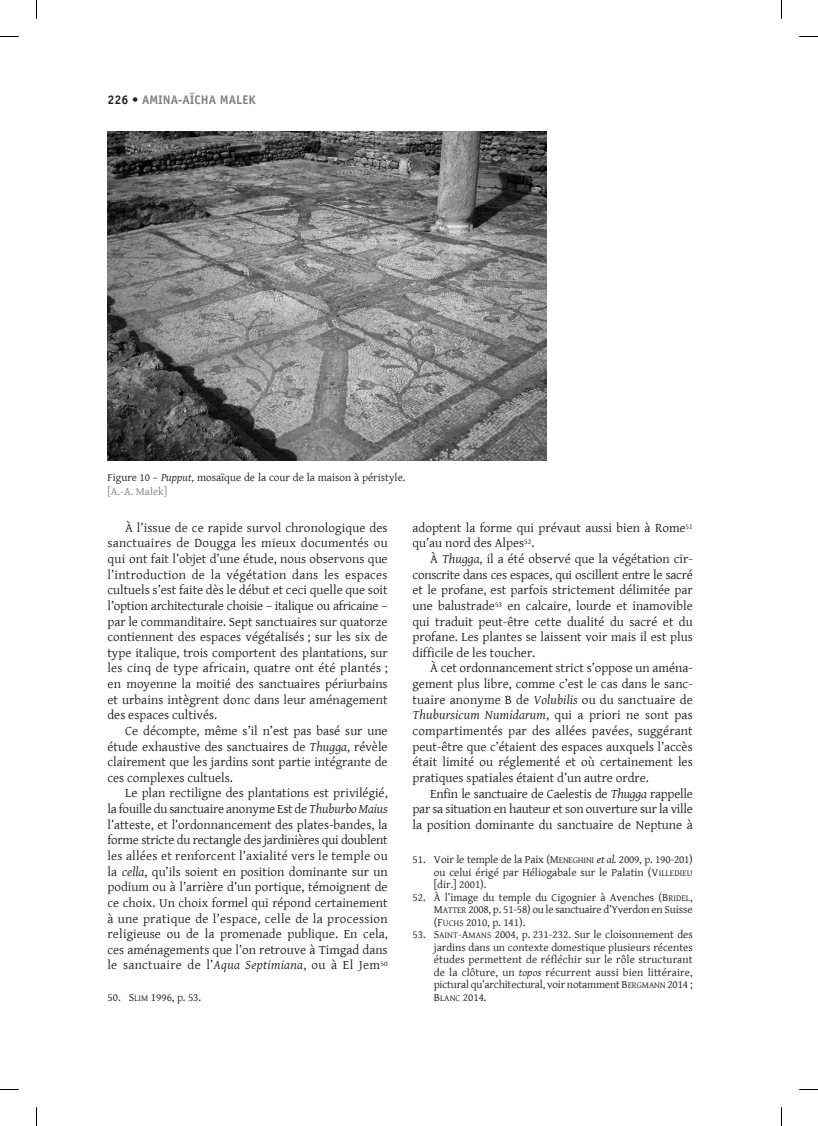
<style>
.page{position:relative;width:818px;height:1126px;background:#fff}
.page>*{position:absolute;margin:0;border:0;box-sizing:border-box;transform-origin:0 0}
.t1{font:13.12px "Gentium Basic";color:#231f20}
.t2{font:13.12px "Gentium Basic";letter-spacing:.02em;color:#231f20}
.t3{font:13.12px "Gentium Basic";letter-spacing:-.02em;color:#231f20}
.t4{font:italic 13.12px "Gentium Basic";letter-spacing:.01em;color:#231f20}
.t5{font:700 12.5px "Officina Sans";color:#808285}
.t6{font:11.25px/12.5px "Gentium Basic";color:#231f20;text-align:justify}
.s1{color:#231f20}
.s2{font-style:italic}
.s3{color:#808285}
.s4{font-family:"Gentium Basic SC800"}
.s5{font-family:"Gentium Basic SC800";font-size:9px}
.s6{font-style:normal}
</style>
<div class="page">
<img style="left:107px;top:132px;width:439px;height:328px">
<svg style="left:0;top:36px;width:19px;height:1px"></svg>
<svg style="left:799px;top:36px;width:18px;height:1px"></svg>
<svg style="left:0;top:1089px;width:19px;height:1px"></svg>
<svg style="left:799px;top:1089px;width:18px;height:1px"></svg>
<svg style="left:36px;top:0;width:1px;height:19px"></svg>
<svg style="left:36px;top:1107px;width:1px;height:18px"></svg>
<p class="t5" style="left:107px;top:92px;width:149px"><span class="s1">226 •</span> AMINA-AÏCHA MALEK</p>
<p class="t6" style="left:107px;top:470px;width:299px;line-height:13.8px">Figure 10 – <span class="s2">Pupput</span>, mosaïque de la cour de la maison à péristyle. <span class="s3">[A.-A. Malek]</span></p>
<p class="t1" style="left:125px;top:518px;width:264px">À l’issue de ce rapide survol chronologique des</p>
<p class="t2" style="left:107px;top:533px;width:281px">sanctuaires de Dougga les mieux documentés ou</p>
<p class="t1" style="left:107px;top:549px;width:281px">qui ont fait l’objet d’une étude, nous observons que</p>
<p class="t2" style="left:107px;top:564px;width:281px">l’introduction de la végétation dans les espaces</p>
<p class="t1" style="left:107px;top:580px;width:281px">cultuels s’est faite dès le début et ceci quelle que soit</p>
<p class="t3" style="left:107px;top:596px;width:281px">l’option architecturale choisie – italique ou africaine –</p>
<p class="t1" style="left:107px;top:611px;width:281px">par le commanditaire. Sept sanctuaires sur quatorze</p>
<p class="t1" style="left:107px;top:627px;width:281px">contiennent des espaces végétalisés ; sur les six de</p>
<p class="t1" style="left:107px;top:643px;width:281px">type italique, trois comportent des plantations, sur</p>
<p class="t2" style="left:107px;top:658px;width:281px">les cinq de type africain, quatre ont été plantés ;</p>
<p class="t1" style="left:107px;top:674px;width:281px">en moyenne la moitié des sanctuaires périurbains</p>
<p class="t1" style="left:107px;top:689px;width:281px">et urbains intègrent donc dans leur aménagement</p>
<p class="t1" style="left:107px;top:705px;width:111px">des espaces cultivés.</p>
<p class="t1" style="left:125px;top:721px;width:264px">Ce décompte, même s’il n’est pas basé sur une</p>
<p class="t1" style="left:107px;top:736px;width:281px">étude exhaustive des sanctuaires de <span class="s2">Thugga</span>, révèle</p>
<p class="t1" style="left:107px;top:752px;width:281px">clairement que les jardins sont partie intégrante de</p>
<p class="t1" style="left:107px;top:767px;width:127px">ces complexes cultuels.</p>
<p class="t1" style="left:125px;top:783px;width:264px">Le plan rectiligne des plantations est privilégié,</p>
<p class="t1" style="left:107px;top:799px;width:281px">la fouille du sanctuaire anonyme Est de <span class="s2">Thuburbo Maius</span></p>
<p class="t1" style="left:107px;top:814px;width:281px">l’atteste, et l’ordonnancement des plates-bandes, la</p>
<p class="t3" style="left:107px;top:830px;width:281px">forme stricte du rectangle des jardinières qui doublent</p>
<p class="t2" style="left:107px;top:846px;width:281px">les allées et renforcent l’axialité vers le temple ou</p>
<p class="t1" style="left:107px;top:861px;width:281px">la <span class="s2">cella</span>, qu’ils soient en position dominante sur un</p>
<p class="t1" style="left:107px;top:877px;width:281px">podium ou à l’arrière d’un portique, témoignent de</p>
<p class="t1" style="left:107px;top:892px;width:281px">ce choix. Un choix formel qui répond certainement</p>
<p class="t2" style="left:107px;top:908px;width:281px">à une pratique de l’espace, celle de la procession</p>
<p class="t1" style="left:107px;top:924px;width:281px">religieuse ou de la promenade publique. En cela,</p>
<p class="t1" style="left:107px;top:939px;width:281px">ces aménagements que l’on retrouve à Timgad dans</p>
<p class="t2" style="left:107px;top:955px;width:281px">le sanctuaire de l’<span class="s2">Aqua Septimiana</span>, ou à El Jem<sup>50</sup></p>
<p class="t6" style="left:107px;top:990px;width:95px">50. <span class="s4">S</span><span class="s5">LIM</span> 1996, p. 53.</p>
<p class="t1" style="left:412px;top:518px;width:281px">adoptent la forme qui prévaut aussi bien à Rome<sup>51</sup></p>
<p class="t1" style="left:412px;top:533px;width:123px">qu’au nord des Alpes<sup>52</sup>.</p>
<p class="t1" style="left:430px;top:549px;width:264px">À <span class="s2">Thugga</span>, il a été observé que la végétation cir-</p>
<p class="t3" style="left:412px;top:564px;width:281px">conscrite dans ces espaces, qui oscillent entre le sacré</p>
<p class="t1" style="left:412px;top:580px;width:281px">et le profane, est parfois strictement délimitée par</p>
<p class="t1" style="left:412px;top:596px;width:281px">une balustrade<sup>53</sup> en calcaire, lourde et inamovible</p>
<p class="t1" style="left:412px;top:611px;width:281px">qui traduit peut-être cette dualité du sacré et du</p>
<p class="t1" style="left:412px;top:627px;width:281px">profane. Les plantes se laissent voir mais il est plus</p>
<p class="t1" style="left:412px;top:643px;width:124px">difficile de les toucher.</p>
<p class="t1" style="left:430px;top:658px;width:264px">À cet ordonnancement strict s’oppose un aména-</p>
<p class="t1" style="left:412px;top:674px;width:281px">gement plus libre, comme c’est le cas dans le sanc-</p>
<p class="t1" style="left:412px;top:689px;width:281px">tuaire anonyme B de <span class="s2">Volubilis</span> ou du sanctuaire de</p>
<p class="t4" style="left:412px;top:705px;width:281px">Thubursicum Numidarum<span class="s6">, qui a priori ne sont pas</span></p>
<p class="t1" style="left:412px;top:721px;width:281px">compartimentés par des allées pavées, suggérant</p>
<p class="t1" style="left:412px;top:736px;width:281px">peut-être que c’étaient des espaces auxquels l’accès</p>
<p class="t1" style="left:412px;top:752px;width:281px">était limité ou réglementé et où certainement les</p>
<p class="t1" style="left:412px;top:768px;width:238px">pratiques spatiales étaient d’un autre ordre.</p>
<p class="t3" style="left:430px;top:783px;width:264px">Enfin le sanctuaire de Caelestis de <span class="s2">Thugga</span> rappelle</p>
<p class="t3" style="left:412px;top:799px;width:281px">par sa situation en hauteur et son ouverture sur la ville</p>
<p class="t1" style="left:412px;top:814px;width:281px">la position dominante du sanctuaire de Neptune à</p>
<p class="t6" style="left:433px;top:853px;width:260px;text-indent:-21px">51. Voir le temple de la Paix (M<span class="s5">ENEGHINI</span> <span class="s2">et al.</span> 2009, p. 190-201) ou celui érigé par Héliogabale sur le Palatin (V<span class="s5">ILLEDIEU </span>[dir.] 2001).</p>
<p class="t6" style="left:433px;top:890px;width:260px;text-indent:-21px">52. À l’image du temple du Cigognier à Avenches (B<span class="s5">RIDEL</span>, M<span class="s5">ATTER</span> 2008, p. 51-58) ou le sanctuaire d’Yverdon en Suisse (F<span class="s5">UCHS</span> 2010, p. 141).</p>
<p class="t6" style="left:433px;top:928px;width:260px;text-indent:-21px">53. S<span class="s5">AINT</span>-A<span class="s5">MANS</span> 2004, p. 231-232. Sur le cloisonnement des jardins dans un contexte domestique plusieurs récentes études permettent de réfléchir sur le rôle structurant de la clôture, un <span class="s2">topos</span> récurrent aussi bien littéraire, pictural qu’architectural, voir notamment B<span class="s5">ERGMANN</span> 2014 ; B<span class="s5">LANC</span> 2014.</p>
</div>
